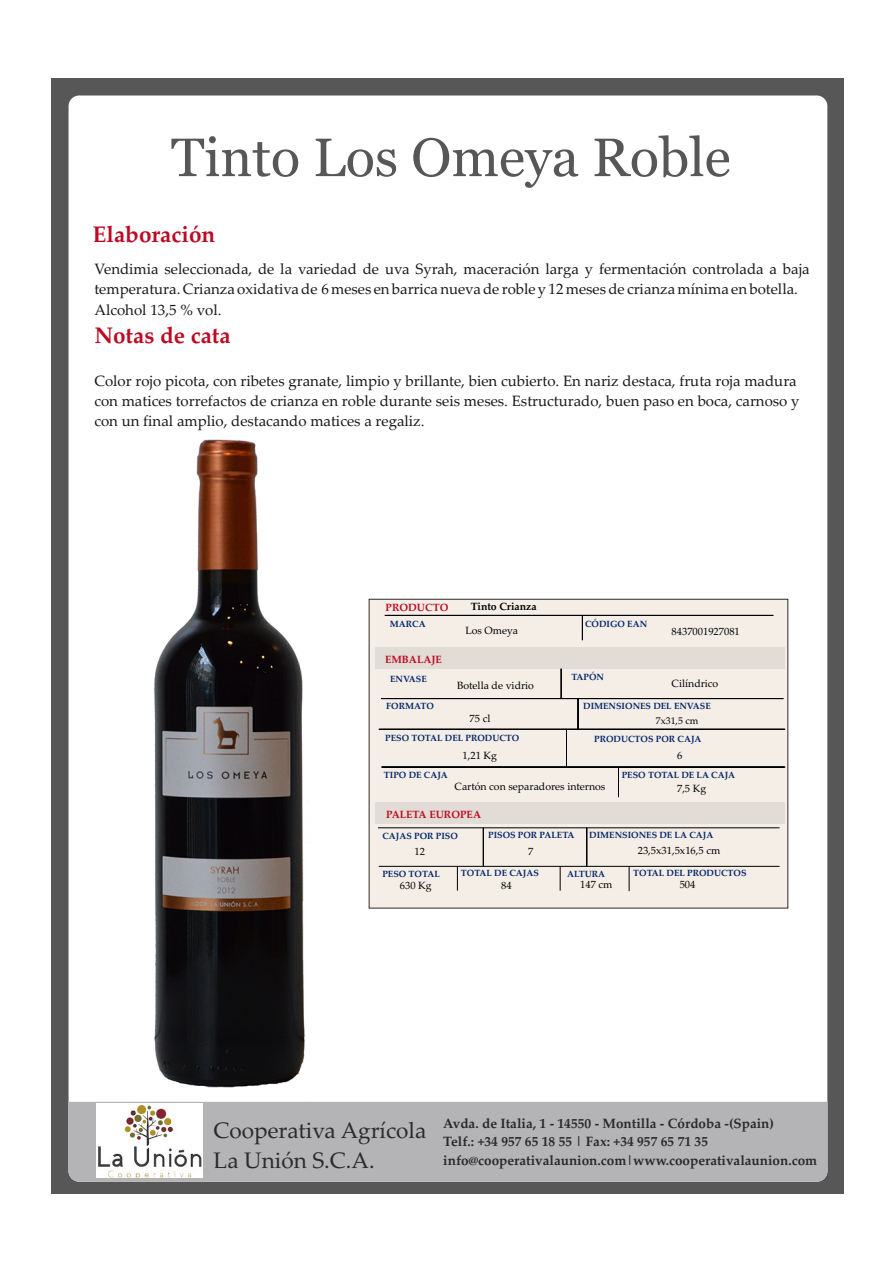
<style>
.page{position:relative;width:893px;height:1262px;background:#fff}
.page>*{position:absolute;margin:0;border:0;box-sizing:border-box;transform-origin:0 0}
.t1{font:54px "Georgia";color:#575757}
.t2{font:22.5px/30.3px "Palatino Linotype";color:#2a2a29}
.t3{font:700 22.5px "Palatino Linotype";color:#bd0a23}
.t4{font:15px/20.1px "Palatino Linotype";color:#1a1817}
.t5{font:15px/20.2px "Palatino Linotype";color:#1a1817}
.t6{font:700 13.5px/18.1px "Palatino Linotype";color:#2a2a29}
.t7{font:10.5px "Palatino Linotype";color:#000}
.t8{font:700 10.5px "Palatino Linotype";color:#bd0a23}
.t9{font:700 10.5px "Palatino Linotype";color:#000}
.t10{font:10.5px "Palatino Linotype";color:#000}
.t11{font:9.75px "Palatino Linotype";color:#000}
.t12{font:700 9px "Palatino Linotype";color:#05266c}
.s1{font-style:inherit}
</style>
<div class="page">
<div style="left:51px;top:78px;width:792px;height:1115px;background:#575757"></div>
<div style="left:69px;top:95px;width:758px;height:1086px;background:#fff;border-radius:11px"></div>
<div style="left:69px;top:1101px;width:758px;height:80px;background:#b4b3b5"></div>
<img style="left:96px;top:1103px;width:107px;height:75px">
<div style="left:369px;top:599px;width:419px;height:309px;background:#f4eee6"></div>
<div style="left:375px;top:647px;width:409px;height:22px;background:#e1dcd5"></div>
<div style="left:375px;top:802px;width:409px;height:22px;background:#e1dcd5"></div>
<svg style="left:385px;top:615px;width:388px;height:25px"></svg>
<hr style="left:378px;top:827px;width:401px;height:1px;background:#000">
<hr style="left:379px;top:866px;width:400px;height:1px;background:#000">
<svg style="left:457px;top:866px;width:1px;height:24px"></svg>
<svg style="left:560px;top:866px;width:1px;height:24px"></svg>
<svg style="left:629px;top:866px;width:1px;height:25px"></svg>
<svg style="left:379px;top:669px;width:406px;height:128px"></svg>
<svg style="left:483px;top:828px;width:1px;height:38px"></svg>
<svg style="left:586px;top:828px;width:1px;height:38px"></svg>
<img style="left:153px;top:439px;width:152px;height:649px">
<h1 class="t1" style="left:171px;top:135px;width:561px">Tinto Los Omeya Roble</h1>
<h2 class="t3" style="left:93px;top:225px;width:124px">Elaboración</h2>
<p class="t5" style="left:94px;top:261px;width:716px">Vendimia seleccionada, de la variedad de uva Syrah, maceración larga y fermentación controlada a baja temperatura. Crianza oxidativa de <span class="s1">6</span> meses en barrica nueva de roble y 1<span class="s1">2</span> meses de crianza mínima en botella.<br><span class="s1">Alcohol 13,5 % vol.</span></p>
<h2 class="t3" style="left:94px;top:326px;width:138px">Notas de cata</h2>
<p class="t4" style="left:94px;top:370px;width:706px">Color rojo picota, con ribetes granate, limpio y brillante, bien cubierto. En nariz destaca, fruta roja madura con matices torrefactos de crianza en roble durante seis meses. Estructurado, buen paso en boca, carnoso y con un final amplio, destacando matices a regaliz.</p>
<p class="t8" style="left:385px;top:603px;width:64px">PRODUCTO</p>
<p class="t12" style="left:390px;top:620px;width:37px">MARCA</p>
<p class="t8" style="left:385px;top:655px;width:58px">EMBALAJE</p>
<p class="t9" style="left:471px;top:603px;width:67px">Tinto Crianza</p>
<p class="t7" style="left:465px;top:626px;width:54px">Los Omeya</p>
<p class="t7" style="left:671px;top:627px;width:70px">8437001927081</p>
<p class="t12" style="left:585px;top:620px;width:64px">CÓDIGO EAN</p>
<p class="t12" style="left:571px;top:673px;width:34px">TAPÓN</p>
<p class="t12" style="left:390px;top:675px;width:38px">ENVASE</p>
<p class="t7" style="left:457px;top:681px;width:78px">Botella de vidrio</p>
<p class="t7" style="left:671px;top:679px;width:48px">Cilíndrico</p>
<p class="t7" style="left:469px;top:714px;width:22px">75 cl</p>
<p class="t7" style="left:462px;top:751px;width:36px">1,<span class="s1">2</span>1 Kg</p>
<p class="t7" style="left:677px;top:751px;width:7px">6</p>
<p class="t7" style="left:454px;top:782px;width:152px">Cartón con separadores internos</p>
<p class="t7" style="left:677px;top:784px;width:31px"><span class="s1">7</span>,<span class="s1">5</span> Kg</p>
<p class="t12" style="left:386px;top:702px;width:49px">FORMATO</p>
<p class="t12" style="left:583px;top:702px;width:129px">DIMENSIONES DEL ENVASE</p>
<p class="t12" style="left:594px;top:735px;width:109px">PRODUCTOS POR CAJA</p>
<p class="t11" style="left:656px;top:717px;width:44px">7x3<span class="s1">1</span>,5 cm</p>
<p class="t12" style="left:385px;top:734px;width:136px">PESO TOTAL DEL PRODUCTO</p>
<p class="t12" style="left:384px;top:771px;width:65px">TIPO DE CAJA</p>
<p class="t12" style="left:621px;top:771px;width:115px">PESO TOTAL DE LA CAJA</p>
<p class="t8" style="left:386px;top:810px;width:97px">PALETA EUROPEA</p>
<p class="t12" style="left:589px;top:831px;width:126px">DIMENSIONES DE LA CAJA</p>
<p class="t7" style="left:637px;top:846px;width:84px">23<span class="s1">,5</span>x3<span class="s1">1,5</span>x16<span class="s1">,5</span> cm</p>
<p class="t12" style="left:488px;top:831px;width:88px">PISOS POR PALETA</p>
<p class="t12" style="left:382px;top:832px;width:77px">CAJAS POR PISO</p>
<p class="t7" style="left:414px;top:847px;width:12px">12</p>
<p class="t7" style="left:528px;top:847px;width:7px">7</p>
<p class="t10" style="left:400px;top:877px;width:33px">630 <span class="s1">Kg</span></p>
<p class="t7" style="left:501px;top:881px;width:12px">84</p>
<p class="t7" style="left:580px;top:880px;width:34px">1<span class="s1">47</span> cm</p>
<p class="t7" style="left:679px;top:880px;width:17px">504</p>
<p class="t12" style="left:382px;top:870px;width:59px">PESO TOTAL</p>
<p class="t12" style="left:461px;top:870px;width:80px">TOTAL DE CAJAS</p>
<p class="t12" style="left:567px;top:870px;width:40px">ALTURA</p>
<p class="t12" style="left:633px;top:870px;width:115px">TOTAL DEL PRODUCTOS</p>
<h2 class="t2" style="left:213px;top:1117px;width:214px">Cooperativa Agrícola<br>La Unión S.C.A.</h2>
<p class="t6" style="left:443px;top:1116px;width:375px">Avda. de Italia, 1 - 14550 - Montilla - Córdoba -(Spain)<br>Telf.: +34 957 65 18 55 | Fax: +34 957 65 71 35 info@cooperativalaunion.com|www.cooperativalaunion.com</p>
</div>
